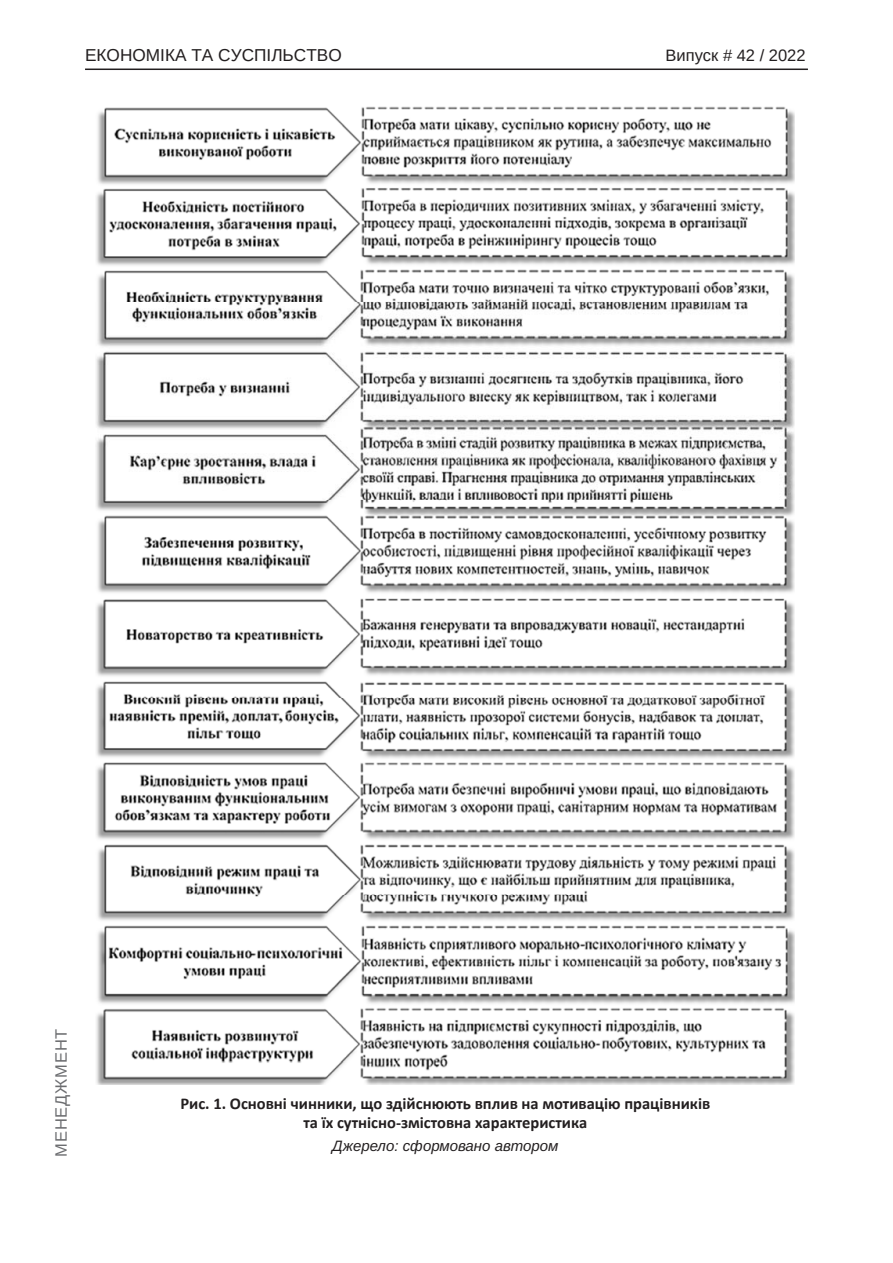
<style>
.page{position:relative;width:893px;height:1263px;background:#fff}
.page>*{position:absolute;margin:0;border:0;box-sizing:border-box;transform-origin:0 0}
.t1{font:17.25px "Arimo";color:#231f20}
.Рисунок_N{font:700 16.5px "Calibri";color:#231f20}
.t2{font:16.5px "Arimo";color:#231f20}
.t3{font:16.5px "Arimo";letter-spacing:.05em;color:#6c6d70}
.Джерело{font:italic 15px "Arimo";color:#231f20}
</style>
<div class="page">
<hr style="left:85px;top:69px;width:723px;height:1px;background:#231f20">
<img style="left:96px;top:106px;width:699px;height:978px">
<p class="t1" style="left:85px;top:45px;width:258px">ЕКОНОМІКА ТА СУСПІЛЬСТВО</p>
<p class="t2" style="left:665px;top:46px;width:142px">Випуск # 42 / 2022</p>
<p class="t3" style="left:52px;top:1157px;width:130px;rotate:-90deg">МЕНЕДЖМЕНТ</p>
<p class="Рисунок_N" style="left:180px;top:1092px;width:531px">Рис. 1. Основні чинники, що здійснюють вплив на мотивацію працівників</p>
<p class="Рисунок_N" style="left:303px;top:1110px;width:285px">та їх сутнісно-змістовна характеристика</p>
<p class="Джерело" style="left:332px;top:1135px;width:228px">Джерело: сформовано автором</p>
</div>
